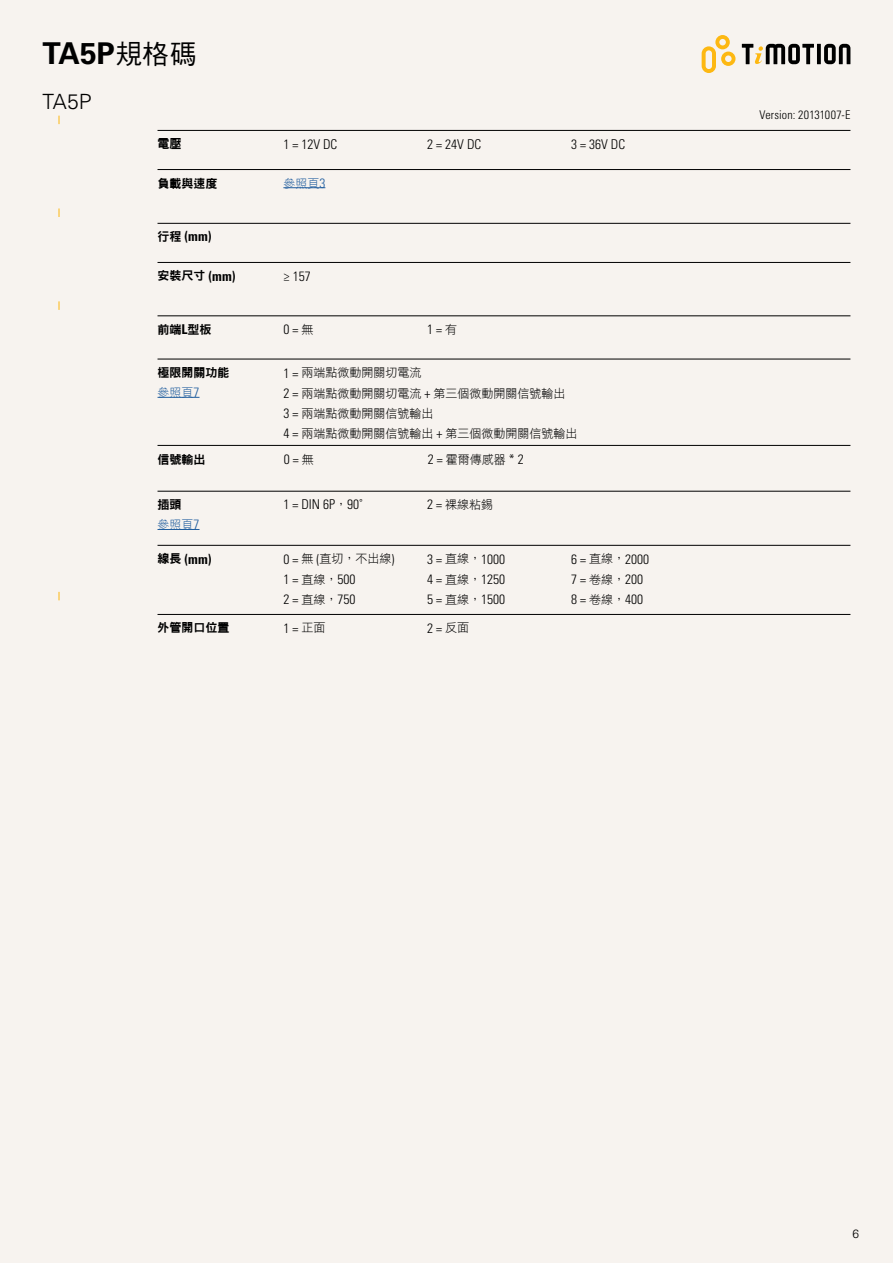
<style>
.page{position:relative;width:893px;height:1263px;background:#f7f3ef}
.page>*{position:absolute;margin:0;border:0;box-sizing:border-box;transform-origin:0 0}
.t1{font:700 30px "Univers LT Std";color:#000}
.t2{font:300 21px "Univers LT Std";color:#000}
.t3{font:300 condensed 13.5px/20.1px "Univers LT Std";color:#000}
.t4{font:700 condensed 13.5px "Univers LT Std";color:#000}
.t5{font:12px/20.1px "DF Hei W3 WIN BF";color:#000}
.t6{font:12px "DFN Hei W9 WIN BF";color:#000}
.t7{font:300 condensed 12px "Univers LT Std";letter-spacing:.01em;color:#000}
.t8{font:12px "DF Hei W3 WIN BF";color:#205d9e}
.t9{font:300 12px "Univers LT Std";color:#000}
.s1{font-family:"DF Hei W5 WIN BF";font-weight:400;font-size:26.7px}
.s2{font-family:"Univers LT Std";font-weight:300;font-stretch:condensed;font-size:13.5px}
.s3{font-family:"DFN Hei W9 WIN BF";font-weight:400;font-stretch:normal;font-size:12px}
.s4{font-family:"Univers LT Std";font-weight:700;font-stretch:condensed;font-size:13.5px}
.s5{font-family:"DF Hei W3 WIN BF";font-weight:400;font-stretch:normal;font-size:12px}
</style>
<div class="page">
<svg style="left:702px;top:35px;width:33px;height:38px"></svg>
<svg style="left:817px;top:44px;width:4px;height:20px"></svg>
<svg style="left:824px;top:44px;width:26px;height:20px"></svg>
<svg style="left:742px;top:44px;width:72px;height:20px"></svg>
<hr style="left:158px;top:169px;width:692px;height:1px;background:#000">
<hr style="left:158px;top:529px;width:41px;height:1px;background:#205d9e">
<hr style="left:158px;top:130px;width:692px;height:1px;background:#000">
<hr style="left:158px;top:545px;width:692px;height:1px;background:#000">
<hr style="left:158px;top:614px;width:692px;height:1px;background:#000">
<hr style="left:158px;top:491px;width:692px;height:1px;background:#000">
<hr style="left:158px;top:445px;width:692px;height:1px;background:#000">
<hr style="left:158px;top:223px;width:692px;height:1px;background:#000">
<hr style="left:158px;top:262px;width:692px;height:1px;background:#000">
<hr style="left:283px;top:187px;width:42px;height:1px;background:#205d9e">
<hr style="left:158px;top:397px;width:41px;height:1px;background:#205d9e">
<hr style="left:158px;top:316px;width:692px;height:1px;background:#000">
<hr style="left:158px;top:359px;width:692px;height:1px;background:#000">
<h1 class="t1" style="left:43px;top:36px;width:155px">TA5P<span class="s1">規格碼</span></h1>
<h2 class="t2" style="left:43px;top:89px;width:51px">TA5P</h2>
<p class="t7" style="left:759px;top:108px;width:93px">Version: 20131007-E</p>
<p class="t6" style="left:158px;top:138px;width:25px">電壓</p>
<p class="t3" style="left:283px;top:134px;width:55px">1 = 12V DC</p>
<p class="t3" style="left:427px;top:134px;width:55px">2 = 24V DC</p>
<p class="t3" style="left:571px;top:134px;width:55px">3 = 36V DC</p>
<p class="t6" style="left:158px;top:177px;width:62px">負載與速度</p>
<p class="t8" style="left:283px;top:177px;width:43px">參照頁<span class="s2">3</span></p>
<p class="t4" style="left:158px;top:228px;width:55px"><span class="s3">行程</span> (mm)</p>
<p class="t6" style="left:158px;top:270px;width:79px">安裝尺寸 <span class="s4">(mm)</span></p>
<p class="t3" style="left:283px;top:266px;width:29px">≥ 157</p>
<p class="t6" style="left:158px;top:323px;width:55px">前端<span class="s4">L</span>型板</p>
<p class="t6" style="left:158px;top:366px;width:74px">極限開關功能</p>
<p class="t8" style="left:158px;top:386px;width:43px">參照頁<span class="s2">7</span></p>
<p class="t3" style="left:283px;top:319px;width:31px">0 = <span class="s5">無</span></p>
<p class="t3" style="left:427px;top:319px;width:31px">1 = <span class="s5">有</span></p>
<p class="t5" style="left:283px;top:363px;width:295px"><span class="s2">1 =</span> 兩端點微動開關切電流<br><span class="s2">2 =</span> 兩端點微動開關切電流 <span class="s2">+</span> 第三個微動開關信號輸出<br><span class="s2">3 =</span> 兩端點微動開關信號輸出<br><span class="s2">4 =</span> 兩端點微動開關信號輸出 <span class="s2">+</span> 第三個微動開關信號輸出</p>
<p class="t6" style="left:158px;top:453px;width:50px">信號輸出</p>
<p class="t3" style="left:284px;top:449px;width:31px">0 = <span class="s5">無</span></p>
<p class="t5" style="left:428px;top:449px;width:97px"><span class="s2">2 =</span> 霍爾傳感器 <span class="s2">* 2</span></p>
<p class="t6" style="left:158px;top:498px;width:25px">插頭</p>
<p class="t8" style="left:158px;top:519px;width:43px">參照頁<span class="s2">7</span></p>
<p class="t3" style="left:283px;top:494px;width:81px">1 = DIN 6P<span class="s5">，</span>90˚</p>
<p class="t5" style="left:427px;top:494px;width:67px"><span class="s2">2 =</span> 裸線粘錫</p>
<p class="t4" style="left:158px;top:550px;width:55px"><span class="s3">線長</span> (mm)</p>
<p class="t5" style="left:283px;top:549px;width:112px"><span class="s2">0 =</span> 無 <span class="s2">(</span>直切，不出線<span class="s2">)</span></p>
<p class="t3" style="left:283px;top:569px;width:73px">1 = <span class="s5">直線，</span>500<br>2 = <span class="s5">直線，</span>750</p>
<p class="t3" style="left:427px;top:549px;width:79px;text-align:justify">3 = <span class="s5">直線，</span>1000<br>4 = <span class="s5">直線，</span>1250<br>5 = <span class="s5">直線，</span>1500</p>
<p class="t3" style="left:571px;top:549px;width:79px">6 = <span class="s5">直線，</span>2000<br>7 = <span class="s5">卷線，</span>200<br>8 = <span class="s5">卷線，</span>400</p>
<p class="t6" style="left:158px;top:622px;width:74px">外管開口位置</p>
<p class="t3" style="left:283px;top:618px;width:43px">1 = <span class="s5">正面</span></p>
<p class="t3" style="left:427px;top:618px;width:43px">2 = <span class="s5">反面</span></p>
<p class="t9" style="left:852px;top:1226px;width:8px">6</p>
</div>
